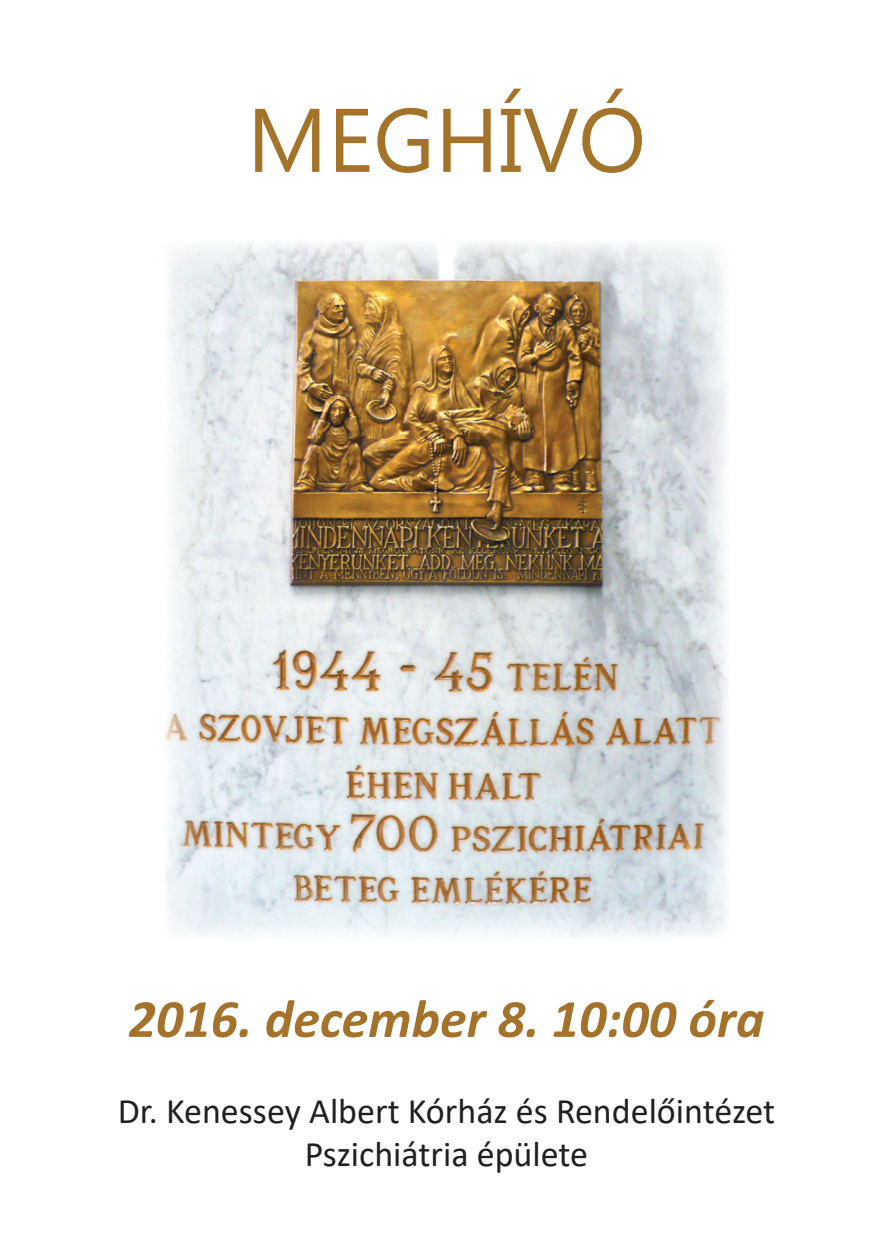
<style>
.page{position:relative;width:893px;height:1259px;background:#fff}
.page>*{position:absolute;margin:0;border:0;box-sizing:border-box;transform-origin:0 0}
.t1{font:90px "Gadugi";color:#a4732a}
.t2{font:italic 700 54px "Calibri";color:#a4722a}
.t3{font:36px/43.2px "Calibri";color:#231f20;text-align:center}
</style>
<div class="page">
<img style="left:164px;top:242px;width:564px;height:695px">
<h1 class="t1" style="left:247px;top:86px;width:401px">MEGHÍVÓ</h1>
<h2 class="t2" style="left:129px;top:980px;width:637px">2016. december 8. 10:00 óra</h2>
<p class="t3" style="left:118px;top:1088px;width:659px">Dr. Kenessey Albert Kórház és Rendelőintézet<br>Pszichiátria épülete</p>
</div>
